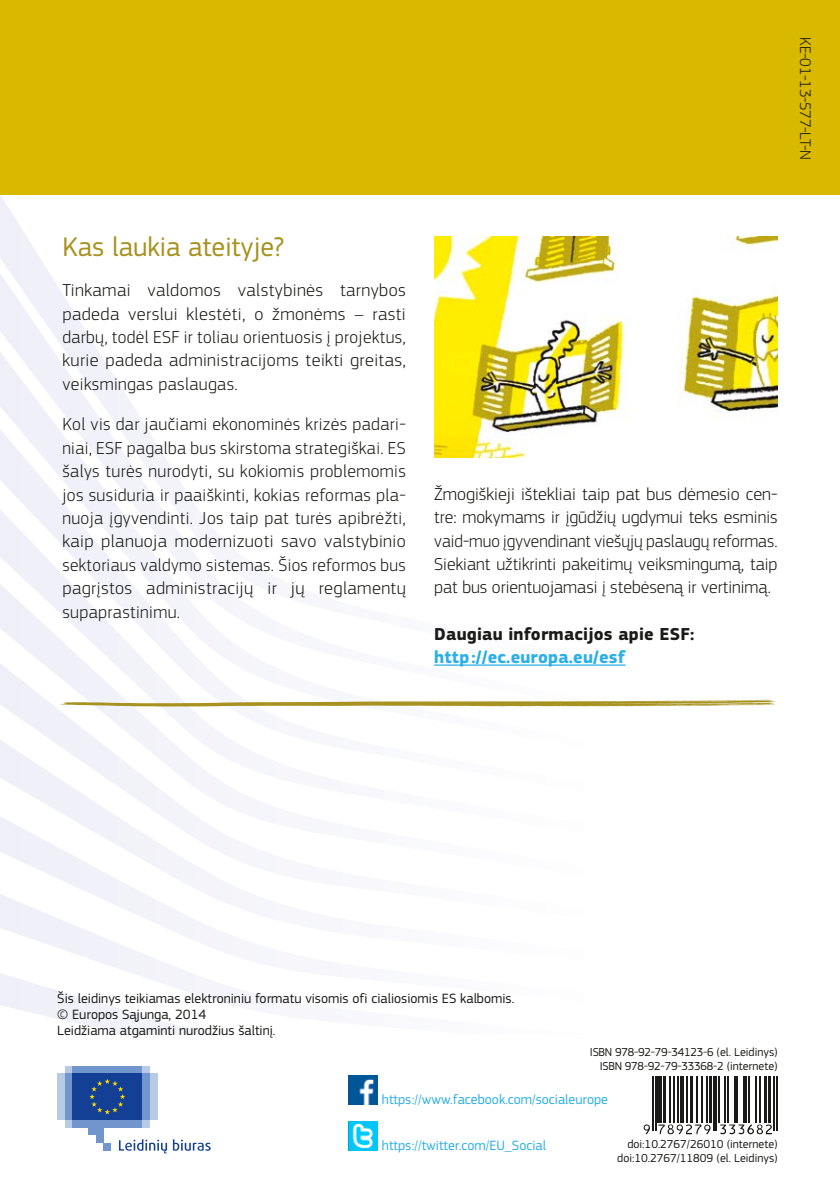
<style>
.page{position:relative;width:840px;height:1191px;background:#fff}
.page>*{position:absolute;margin:0;border:0;box-sizing:border-box;transform-origin:0 0}
.Body{font:28px "EC Square Sans Pro";color:#a79220}
.Body-2{font:300 18px/23.4px "EC Square Sans Pro";letter-spacing:.02em;color:#1a1a18;text-align:justify}
.Body-3{font:700 18px/23.4px "EC Square Sans Pro";letter-spacing:.01em;color:#1a1a18}
.t1{font:300 16px "EC Square Sans Pro";letter-spacing:-.02em;color:#1a1a18}
.t2{font:14px "EC Square Sans Pro";color:#1a1a18}
.t3{font:14px "EC Square Sans Pro";color:#2bafe6}
.t4{font:12px "EC Square Sans Pro";letter-spacing:-.02em;color:#1a1a18}
.t5{font:12px "EC Square Sans Pro";color:#1a1a18}
.s1{color:#2bafe6}
</style>
<div class="page">
<svg style="left:26px;top:792px;width:206px;height:8px;fill:#f4f5fa"></svg>
<svg style="left:0;top:800px;width:232px;height:81px"></svg>
<svg style="left:0;top:881px;width:232px;height:83px"></svg>
<svg style="left:0;top:964px;width:232px;height:70px"></svg>
<svg style="left:0;top:232px;width:585px;height:82px"></svg>
<svg style="left:0;top:314px;width:126px;height:81px;fill:#f1f1f9"></svg>
<svg style="left:0;top:395px;width:585px;height:397px"></svg>
<div style="left:0;top:0;width:839px;height:194px;background:#d9b800"></div>
<svg style="left:60px;top:699px;width:715px;height:8px"></svg>
<img style="left:434px;top:237px;width:343px;height:221px">
<hr style="left:434px;top:664px;width:191px;height:1px;background:#2bafe6">
<div style="left:65px;top:1119px;width:85px;height:8px;background:#b8cae6"></div>
<div style="left:65px;top:1065px;width:85px;height:8px;background:#b8cae6"></div>
<div style="left:72px;top:1065px;width:70px;height:8px;background:#7196ce"></div>
<div style="left:72px;top:1119px;width:70px;height:8px;background:#7196ce"></div>
<div style="left:142px;top:1073px;width:8px;height:46px;background:#7196ce"></div>
<div style="left:150px;top:1073px;width:7px;height:46px;background:#b8cae6"></div>
<div style="left:65px;top:1073px;width:7px;height:46px;background:#7196ce"></div>
<div style="left:57px;top:1073px;width:8px;height:46px;background:#b8cae6"></div>
<div style="left:88px;top:1119px;width:15px;height:16px;background:#7196ce"></div>
<div style="left:96px;top:1119px;width:7px;height:23px;background:#7196ce"></div>
<div style="left:103px;top:1142px;width:8px;height:8px;background:#7196ce"></div>
<div style="left:72px;top:1073px;width:70px;height:46px;background:#134094"></div>
<svg style="left:89px;top:1079px;width:36px;height:35px"></svg>
<svg style="left:119px;top:1139px;width:48px;height:14px"></svg>
<svg style="left:173px;top:1139px;width:37px;height:11px"></svg>
<img style="left:348px;top:1075px;width:29px;height:29px">
<img style="left:348px;top:1121px;width:29px;height:29px">
<hr style="left:652px;top:1076px;width:1px;height:55px;background:#1a1a18">
<hr style="left:655px;top:1076px;width:1px;height:55px;background:#1a1a18">
<hr style="left:657px;top:1076px;width:4px;height:47px;background:#1a1a18">
<hr style="left:662px;top:1076px;width:3px;height:47px;background:#1a1a18">
<hr style="left:669px;top:1076px;width:1px;height:47px;background:#1a1a18">
<hr style="left:673px;top:1076px;width:1px;height:47px;background:#1a1a18">
<hr style="left:677px;top:1076px;width:1px;height:47px;background:#1a1a18">
<hr style="left:680px;top:1076px;width:3px;height:47px;background:#1a1a18">
<hr style="left:686px;top:1076px;width:1px;height:47px;background:#1a1a18">
<hr style="left:690px;top:1076px;width:2px;height:47px;background:#1a1a18">
<hr style="left:695px;top:1076px;width:1px;height:47px;background:#1a1a18">
<hr style="left:700px;top:1076px;width:1px;height:47px;background:#1a1a18">
<hr style="left:706px;top:1076px;width:1px;height:47px;background:#1a1a18">
<hr style="left:708px;top:1076px;width:3px;height:47px;background:#1a1a18">
<hr style="left:712px;top:1076px;width:2px;height:55px;background:#1a1a18">
<hr style="left:715px;top:1076px;width:1px;height:55px;background:#1a1a18">
<hr style="left:718px;top:1076px;width:1px;height:47px;background:#1a1a18">
<hr style="left:724px;top:1076px;width:1px;height:47px;background:#1a1a18">
<hr style="left:727px;top:1076px;width:1px;height:47px;background:#1a1a18">
<hr style="left:733px;top:1076px;width:1px;height:47px;background:#1a1a18">
<hr style="left:736px;top:1076px;width:1px;height:47px;background:#1a1a18">
<hr style="left:742px;top:1076px;width:1px;height:47px;background:#1a1a18">
<hr style="left:745px;top:1076px;width:1px;height:47px;background:#1a1a18">
<hr style="left:747px;top:1076px;width:2px;height:47px;background:#1a1a18">
<hr style="left:754px;top:1076px;width:1px;height:47px;background:#1a1a18">
<hr style="left:758px;top:1076px;width:1px;height:47px;background:#1a1a18">
<hr style="left:763px;top:1076px;width:3px;height:47px;background:#1a1a18">
<hr style="left:767px;top:1076px;width:3px;height:47px;background:#1a1a18">
<hr style="left:772px;top:1076px;width:2px;height:55px;background:#1a1a18">
<hr style="left:775px;top:1076px;width:1px;height:55px;background:#1a1a18">
<svg style="left:643px;top:1124px;width:6px;height:10px"></svg>
<svg style="left:658px;top:1124px;width:52px;height:10px"></svg>
<svg style="left:720px;top:1124px;width:51px;height:10px"></svg>
<p class="t1" style="left:814px;top:37px;width:124px;rotate:90deg">KE-01-13-577-LT-N</p>
<p class="Body" style="left:62px;top:230px;width:223px">Kas laukia ateityje?</p>
<p class="Body-2" style="left:62px;top:278px;width:345px">Tinkamai valdomos valstybinės tarnybos padeda verslui klestėti, o žmonėms – rasti darbų, todėl ESF ir toliau orientuosis į projektus, kurie padeda administracijoms teikti greitas, veiksmingas paslaugas.</p>
<p class="Body-2" style="left:62px;top:412px;width:345px">Kol vis dar jaučiami ekonominės krizės padari‑ niai, ESF pagalba bus skirstoma strategiškai. ES šalys turės nurodyti, su kokiomis problemomis jos susiduria ir paaiškinti, kokias reformas pla‑ nuoja įgyvendinti. Jos taip pat turės apibrėžti, kaip planuoja modernizuoti savo valstybinio sektoriaus valdymo sistemas. Šios reformos bus pagrįstos administracijų ir jų reglamentų supaprastinimu.</p>
<p class="Body-2" style="left:434px;top:482px;width:345px">Žmogiškieji ištekliai taip pat bus dėmesio cen‑ tre: mokymams ir įgūdžių ugdymui teks esminis vaid‑muo įgyvendinant viešųjų paslaugų reformas.<br>Siekiant užtikrinti pakeitimų veiksmingumą, taip pat bus orientuojamasi į stebėseną ir vertinimą.</p>
<p class="Body-3" style="left:434px;top:622px;width:261px">Daugiau informacijos apie ESF: <span class="s1">http ://ec.europa.eu/esf</span></p>
<p class="t2" style="left:57px;top:990px;width:458px">Šis leidinys teikiamas elektroniniu formatu visomis ofi cialiosiomis ES kalbomis.</p>
<p class="t2" style="left:57px;top:1006px;width:150px">© Europos Sąjunga, 2014</p>
<p class="t2" style="left:57px;top:1022px;width:219px">Leidžiama atgaminti nurodžius šaltinį.</p>
<p class="t4" style="left:589px;top:1044px;width:189px">ISBN 978-92-79-34123-6 (el. Leidinys)</p>
<p class="t4" style="left:599px;top:1058px;width:179px">ISBN 978-92-79-33368-2 (internete)</p>
<p class="t3" style="left:381px;top:1091px;width:227px">https://www.facebook.com/socialeurope</p>
<p class="t3" style="left:381px;top:1137px;width:165px">https://twitter.com/EU_Social</p>
<p class="t5" style="left:627px;top:1137px;width:152px">doi:10.2767/26010 (internete)</p>
<p class="t5" style="left:617px;top:1151px;width:162px">doi:10.2767/11809 (el. Leidinys)</p>
</div>
